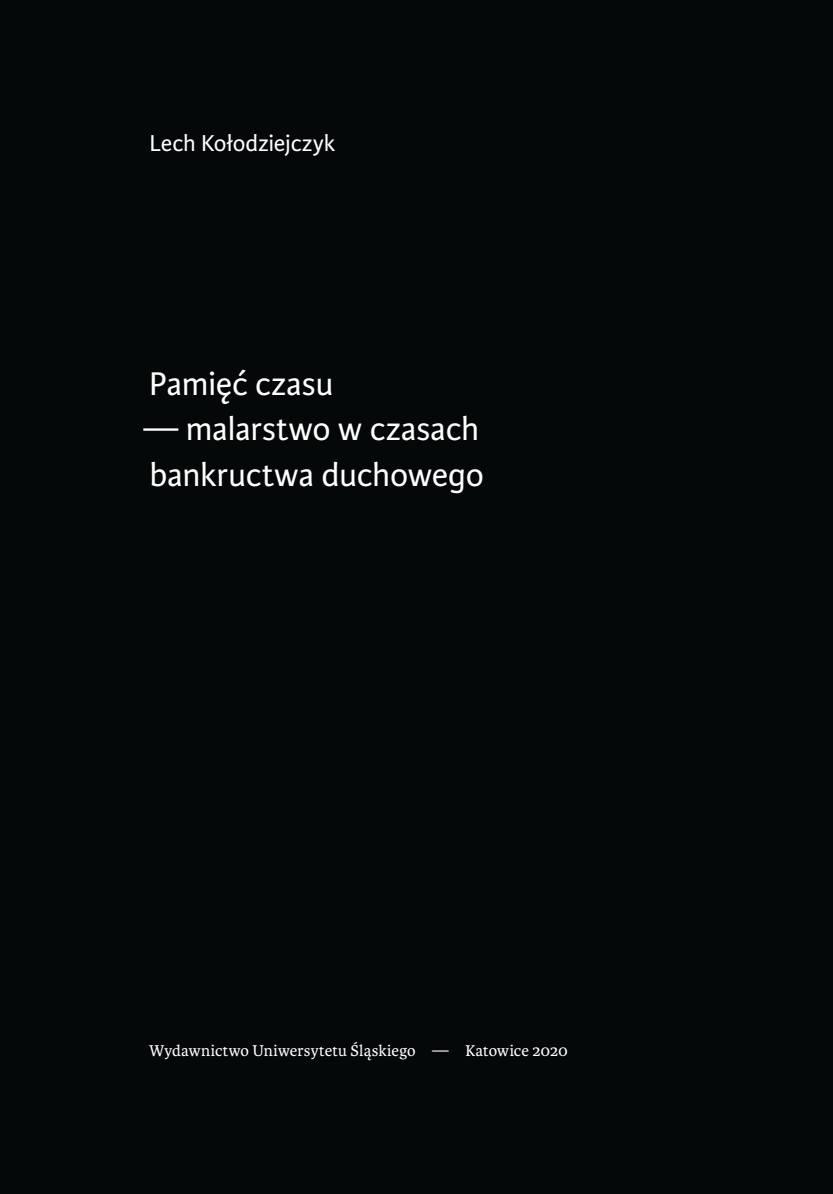
<style>
.page{position:relative;width:833px;height:1194px;background:#fff}
.page>*{position:absolute;margin:0;border:0;box-sizing:border-box;transform-origin:0 0}
.t1{font:35px/45.5px "Karmina Sans";letter-spacing:-.01em;color:#fff}
.t2{font:24.5px "Karmina Sans";color:#fff}
.t3{font:16.62px "Karmina";letter-spacing:.01em;color:#fff}
</style>
<div class="page">
<div style="left:1px;top:0;width:832px;height:1193px;background:#040809"></div>
<p class="t2" style="left:150px;top:129px;width:187px">Lech Kołodziejczyk</p>
<p class="t1" style="left:149px;top:361px;width:186px">Pamięć czasu</p>
<p class="t1" style="left:143px;top:407px;width:342px">— malarstwo w czasach bankructwa duchowego</p>
<p class="t3" style="left:149px;top:1041px;width:420px">Wydawnictwo Uniwersytetu Śląskiego — Katowice 2020</p>
</div>
